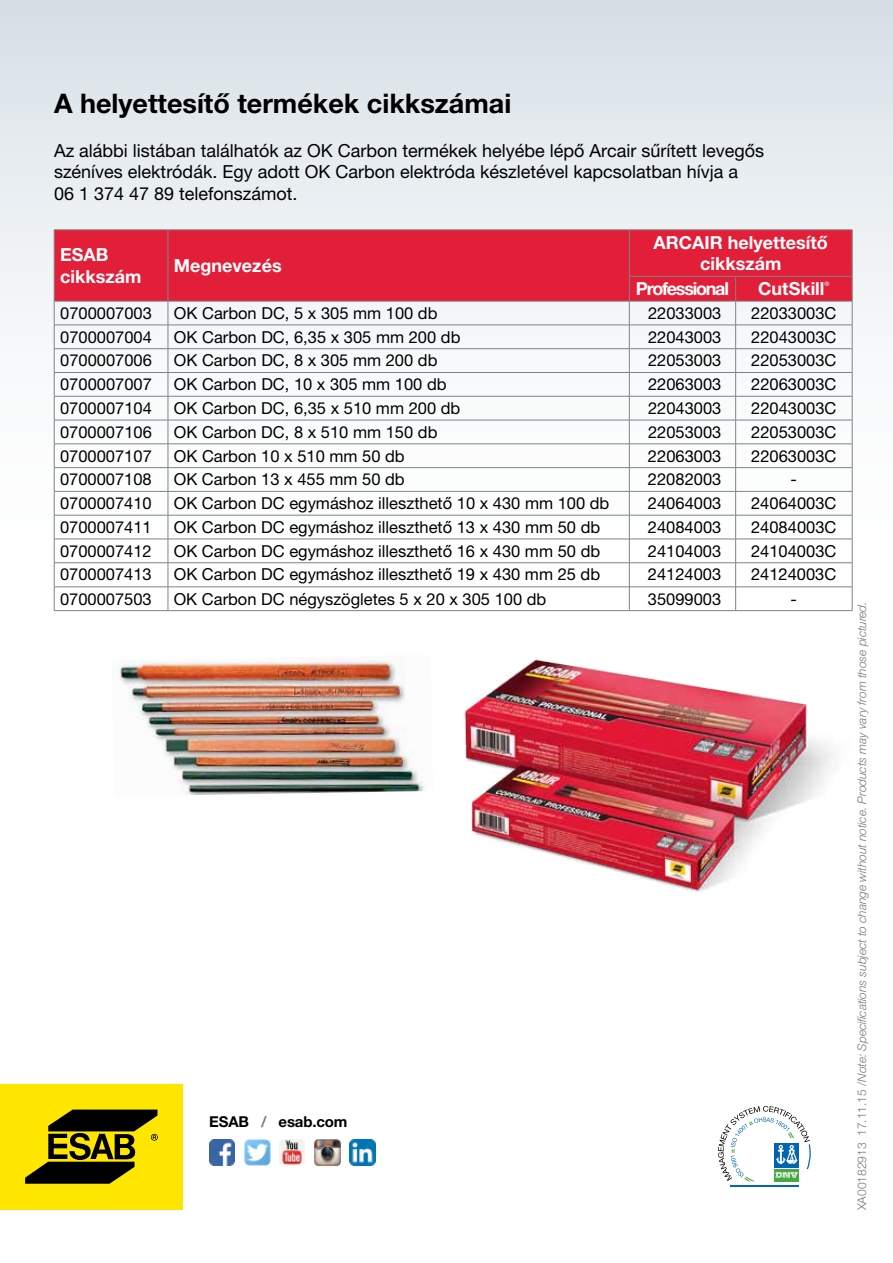
<style>
.page{position:relative;width:893px;height:1263px;background:#fff}
.page>*{position:absolute;margin:0;border:0;box-sizing:border-box;transform-origin:0 0}
.t1{font:700 27px "Helvetica Neue LT Pro";color:#000}
.t2{font:18px/21.6px "Helvetica Neue LT Pro";color:#000}
.t3{font:700 18px/21.6px "Helvetica Neue LT Pro";color:#fff}
.t4{font:700 18px "Helvetica Neue LT Pro";letter-spacing:-.07em;color:#fff}
.t5{font:16.5px "Helvetica Neue LT Pro";color:#000}
.t6{font:700 15px "Helvetica Neue LT Std";letter-spacing:-.01em;color:#000}
.t7{font:italic 300 12px "Helvetica Neue LT Std";letter-spacing:-.01em;color:#77787b}
.t8{font:6.15px "Helvetica Neue LT Pro";color:#fff}
.s1{color:#77787b}
.s2{font-style:normal}
</style>
<div class="page">
<div style="left:0;top:0;width:893px;height:624px;background:linear-gradient(to bottom,#dce4e9,#fff)"></div>
<div style="left:0;top:1084px;width:183px;height:125px;background:#ffe600"></div>
<svg style="left:25px;top:1109px;width:133px;height:75px"></svg>
<hr style="left:730px;top:1186px;width:69px;height:1px;background:#0066b3">
<svg style="left:718px;top:1106px;width:93px;height:75px"></svg>
<img style="left:314px;top:1139px;width:27px;height:27px">
<img style="left:350px;top:1140px;width:25px;height:25px">
<img style="left:279px;top:1140px;width:26px;height:25px">
<img style="left:244px;top:1139px;width:27px;height:27px">
<img style="left:209px;top:1140px;width:26px;height:25px">
<div style="left:55px;top:231px;width:797px;height:70px;background:#e31e38"></div>
<hr style="left:54px;top:230px;width:114px;height:1px;background:#808285">
<hr style="left:54px;top:230px;width:1px;height:46px;background:#808285">
<hr style="left:168px;top:230px;width:461px;height:1px;background:#808285">
<hr style="left:168px;top:230px;width:1px;height:46px;background:#808285">
<hr style="left:629px;top:230px;width:107px;height:1px;background:#808285">
<hr style="left:629px;top:230px;width:1px;height:46px;background:#808285">
<hr style="left:736px;top:230px;width:116px;height:1px;background:#808285">
<hr style="left:852px;top:230px;width:1px;height:46px;background:#808285">
<hr style="left:629px;top:276px;width:107px;height:1px;background:#808285">
<hr style="left:736px;top:276px;width:116px;height:1px;background:#808285">
<hr style="left:54px;top:301px;width:114px;height:1px;background:#808285">
<hr style="left:168px;top:301px;width:461px;height:1px;background:#808285">
<hr style="left:629px;top:301px;width:107px;height:1px;background:#808285">
<hr style="left:736px;top:301px;width:116px;height:1px;background:#808285">
<hr style="left:54px;top:325px;width:114px;height:1px;background:#808285">
<hr style="left:168px;top:325px;width:461px;height:1px;background:#808285">
<hr style="left:629px;top:325px;width:107px;height:1px;background:#808285">
<hr style="left:736px;top:325px;width:116px;height:1px;background:#808285">
<hr style="left:54px;top:348px;width:114px;height:1px;background:#808285">
<hr style="left:168px;top:348px;width:461px;height:1px;background:#808285">
<hr style="left:629px;top:348px;width:107px;height:1px;background:#808285">
<hr style="left:736px;top:348px;width:116px;height:1px;background:#808285">
<hr style="left:54px;top:372px;width:114px;height:1px;background:#808285">
<hr style="left:168px;top:372px;width:461px;height:1px;background:#808285">
<hr style="left:629px;top:372px;width:107px;height:1px;background:#808285">
<hr style="left:736px;top:372px;width:116px;height:1px;background:#808285">
<hr style="left:54px;top:396px;width:114px;height:1px;background:#808285">
<hr style="left:168px;top:396px;width:461px;height:1px;background:#808285">
<hr style="left:629px;top:396px;width:107px;height:1px;background:#808285">
<hr style="left:736px;top:396px;width:116px;height:1px;background:#808285">
<hr style="left:54px;top:420px;width:114px;height:1px;background:#808285">
<hr style="left:168px;top:420px;width:461px;height:1px;background:#808285">
<hr style="left:629px;top:420px;width:107px;height:1px;background:#808285">
<hr style="left:736px;top:420px;width:116px;height:1px;background:#808285">
<hr style="left:54px;top:444px;width:114px;height:1px;background:#808285">
<hr style="left:168px;top:444px;width:461px;height:1px;background:#808285">
<hr style="left:629px;top:444px;width:107px;height:1px;background:#808285">
<hr style="left:736px;top:444px;width:116px;height:1px;background:#808285">
<hr style="left:54px;top:467px;width:114px;height:1px;background:#808285">
<hr style="left:168px;top:467px;width:461px;height:1px;background:#808285">
<hr style="left:629px;top:467px;width:107px;height:1px;background:#808285">
<hr style="left:736px;top:467px;width:116px;height:1px;background:#808285">
<hr style="left:54px;top:491px;width:114px;height:1px;background:#808285">
<hr style="left:168px;top:491px;width:461px;height:1px;background:#808285">
<hr style="left:629px;top:491px;width:107px;height:1px;background:#808285">
<hr style="left:736px;top:491px;width:116px;height:1px;background:#808285">
<hr style="left:54px;top:515px;width:114px;height:1px;background:#808285">
<hr style="left:168px;top:515px;width:461px;height:1px;background:#808285">
<hr style="left:629px;top:515px;width:107px;height:1px;background:#808285">
<hr style="left:736px;top:515px;width:116px;height:1px;background:#808285">
<hr style="left:54px;top:539px;width:114px;height:1px;background:#808285">
<hr style="left:168px;top:539px;width:461px;height:1px;background:#808285">
<hr style="left:629px;top:539px;width:107px;height:1px;background:#808285">
<hr style="left:736px;top:539px;width:116px;height:1px;background:#808285">
<hr style="left:54px;top:562px;width:114px;height:1px;background:#808285">
<hr style="left:168px;top:562px;width:461px;height:1px;background:#808285">
<hr style="left:629px;top:562px;width:107px;height:1px;background:#808285">
<hr style="left:736px;top:562px;width:116px;height:1px;background:#808285">
<hr style="left:54px;top:587px;width:114px;height:1px;background:#808285">
<svg style="left:54px;top:276px;width:1px;height:334px"></svg>
<hr style="left:168px;top:587px;width:461px;height:1px;background:#808285">
<svg style="left:168px;top:276px;width:1px;height:334px"></svg>
<hr style="left:629px;top:587px;width:107px;height:1px;background:#808285">
<svg style="left:629px;top:276px;width:1px;height:334px"></svg>
<hr style="left:736px;top:587px;width:116px;height:1px;background:#808285">
<svg style="left:735px;top:276px;width:1px;height:334px"></svg>
<svg style="left:852px;top:276px;width:1px;height:334px"></svg>
<hr style="left:54px;top:610px;width:114px;height:1px;background:#808285">
<hr style="left:168px;top:610px;width:461px;height:1px;background:#808285">
<hr style="left:629px;top:610px;width:107px;height:1px;background:#808285">
<hr style="left:736px;top:610px;width:116px;height:1px;background:#808285">
<img style="left:464px;top:659px;width:370px;height:234px">
<img style="left:120px;top:656px;width:305px;height:139px">
<h1 class="t1" style="left:54px;top:86px;width:459px">A helyettesítő termékek cikkszámai</h1>
<p class="t2" style="left:54px;top:139px;width:712px">Az alábbi listában találhatók az OK Carbon termékek helyébe lépő Arcair sűrített levegős széníves elektródák. Egy adott OK Carbon elektróda készletével kapcsolatban hívja a<br>06 1 374 47 89 telefonszámot.</p>
<p class="t3" style="left:60px;top:243px;width:83px">ESAB cikkszám</p>
<p class="t3" style="left:174px;top:254px;width:109px">Megnevezés</p>
<p class="t3" style="left:654px;top:231px;width:176px;text-align:center">ARCAIR helyettesítő cikkszám</p>
<p class="t4" style="left:636px;top:278px;width:95px">Professional</p>
<p class="t3" style="left:758px;top:277px;width:68px">CutSkill</p>
<p class="t8" style="left:825px;top:280px;width:6px">®</p>
<p class="t5" style="left:60px;top:303px;width:93px">0700007003</p>
<p class="t5" style="left:174px;top:303px;width:265px">OK Carbon DC, 5 x 305 mm 100 db</p>
<p class="t5" style="left:648px;top:303px;width:75px">22033003</p>
<p class="t5" style="left:751px;top:303px;width:87px">22033003C</p>
<p class="t5" style="left:60px;top:327px;width:93px">0700007004</p>
<p class="t5" style="left:174px;top:327px;width:288px">OK Carbon DC, 6,35 x 305 mm 200 db</p>
<p class="t5" style="left:648px;top:327px;width:75px">22043003</p>
<p class="t5" style="left:751px;top:327px;width:87px">22043003C</p>
<p class="t5" style="left:60px;top:351px;width:93px">0700007006</p>
<p class="t5" style="left:174px;top:351px;width:265px">OK Carbon DC, 8 x 305 mm 200 db</p>
<p class="t5" style="left:648px;top:351px;width:75px">22053003</p>
<p class="t5" style="left:751px;top:351px;width:87px">22053003C</p>
<p class="t5" style="left:60px;top:375px;width:93px">0700007007</p>
<p class="t5" style="left:174px;top:375px;width:274px">OK Carbon DC, 10 x 305 mm 100 db</p>
<p class="t5" style="left:648px;top:375px;width:75px">22063003</p>
<p class="t5" style="left:751px;top:375px;width:87px">22063003C</p>
<p class="t5" style="left:60px;top:398px;width:93px">0700007104</p>
<p class="t5" style="left:174px;top:398px;width:288px">OK Carbon DC, 6,35 x 510 mm 200 db</p>
<p class="t5" style="left:648px;top:398px;width:75px">22043003</p>
<p class="t5" style="left:751px;top:398px;width:87px">22043003C</p>
<p class="t5" style="left:60px;top:422px;width:93px">0700007106</p>
<p class="t5" style="left:174px;top:422px;width:265px">OK Carbon DC, 8 x 510 mm 150 db</p>
<p class="t5" style="left:648px;top:422px;width:75px">22053003</p>
<p class="t5" style="left:751px;top:422px;width:87px">22053003C</p>
<p class="t5" style="left:60px;top:446px;width:93px">0700007107</p>
<p class="t5" style="left:174px;top:446px;width:232px">OK Carbon 10 x 510 mm 50 db</p>
<p class="t5" style="left:648px;top:446px;width:75px">22063003</p>
<p class="t5" style="left:751px;top:446px;width:87px">22063003C</p>
<p class="t5" style="left:60px;top:470px;width:93px">0700007108</p>
<p class="t5" style="left:174px;top:470px;width:232px">OK Carbon 13 x 455 mm 50 db</p>
<p class="t5" style="left:648px;top:470px;width:75px">22082003</p>
<p class="t5" style="left:791px;top:470px;width:8px">-</p>
<p class="t5" style="left:60px;top:493px;width:93px">0700007410</p>
<p class="t5" style="left:174px;top:493px;width:437px">OK Carbon DC egymáshoz illeszthető 10 x 430 mm 100 db</p>
<p class="t5" style="left:648px;top:493px;width:75px">24064003</p>
<p class="t5" style="left:751px;top:493px;width:87px">24064003C</p>
<p class="t5" style="left:60px;top:517px;width:93px">0700007411</p>
<p class="t5" style="left:174px;top:517px;width:428px">OK Carbon DC egymáshoz illeszthető 13 x 430 mm 50 db</p>
<p class="t5" style="left:648px;top:517px;width:75px">24084003</p>
<p class="t5" style="left:751px;top:517px;width:87px">24084003C</p>
<p class="t5" style="left:60px;top:541px;width:93px">0700007412</p>
<p class="t5" style="left:174px;top:541px;width:428px">OK Carbon DC egymáshoz illeszthető 16 x 430 mm 50 db</p>
<p class="t5" style="left:648px;top:541px;width:75px">24104003</p>
<p class="t5" style="left:751px;top:541px;width:87px">24104003C</p>
<p class="t5" style="left:60px;top:565px;width:93px">0700007413</p>
<p class="t5" style="left:174px;top:565px;width:428px">OK Carbon DC egymáshoz illeszthető 19 x 430 mm 25 db</p>
<p class="t5" style="left:648px;top:565px;width:75px">24124003</p>
<p class="t5" style="left:751px;top:565px;width:87px">24124003C</p>
<p class="t5" style="left:60px;top:589px;width:93px">0700007503</p>
<p class="t5" style="left:174px;top:589px;width:374px">OK Carbon DC négyszögletes 5 x 20 x 305 100 db</p>
<p class="t5" style="left:648px;top:589px;width:75px">35099003</p>
<p class="t5" style="left:790px;top:589px;width:8px">-</p>
<p class="t6" style="left:209px;top:1112px;width:140px">ESAB <span class="s1">/</span> esab.com</p>
<p class="t7" style="left:855px;top:1210px;width:610px;rotate:-90deg"><span class="s2">XA00182913 17.11.15 /</span>Note: Specifications subject to change without notice. Products may vary from those pictured.</p>
</div>
